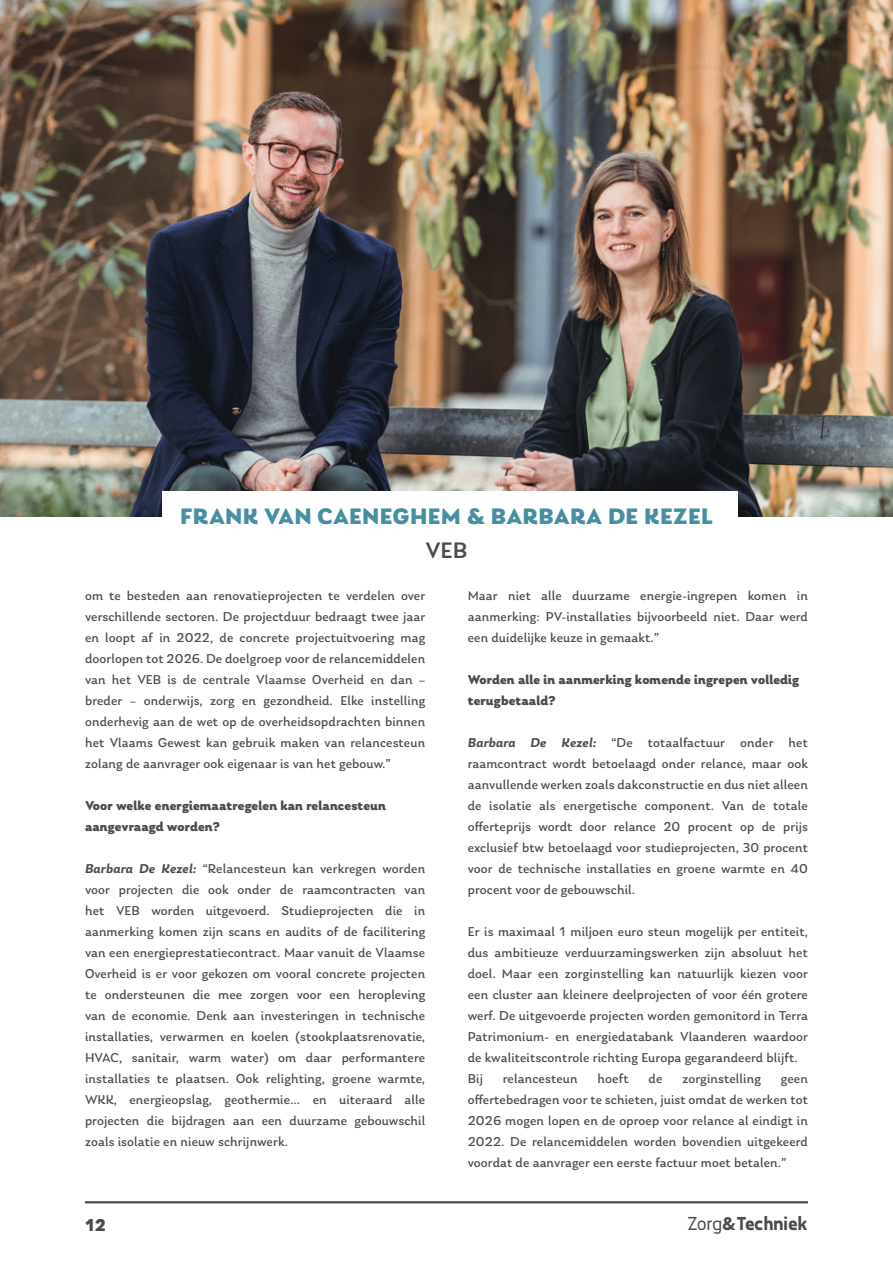
<style>
.page{position:relative;width:893px;height:1263px;background:#fff}
.page>*{position:absolute;margin:0;border:0;box-sizing:border-box;transform-origin:0 0}
.Onderschrift_beschri{font:900 23.55px/33.9px "Laca";letter-spacing:.02em;color:#468ea0;text-align:center}
.t1{font:700 18.6px "Karlsen";color:#4b4c4d}
.t2{font:900 18px "Laca";color:#4b4c4d}
.t3{font:13.5px/21px "Laca";letter-spacing:.01em;color:#4b4c4d;text-align:justify}
.Tussentitel_-_vraag{font:900 13.5px/21px "Laca";letter-spacing:.01em;color:#4b4c4d}
.s1{font-weight:500;color:#4b4c4d}
.s2{font-weight:600;font-style:italic}
.s3{font-weight:400}
</style>
<div class="page">
<hr style="left:85px;top:1201px;width:723px;height:2px;background:#4b4c4d">
<img style="left:0;top:0;width:893px;height:517px">
<div style="left:162px;top:491px;width:576px;height:60px;background:#fff"></div>
<p class="Onderschrift_beschri" style="left:180px;top:499px;width:534px">FRANK VAN CAENEGHEM &amp; BARBARA DE KEZEL<br><span class="s1">VEB</span></p>
<p class="t3" style="left:85px;top:585px;width:342px">om te besteden aan renovatieprojecten te verdelen over verschillende sectoren. De projectduur bedraagt twee jaar en loopt af in 2022, de concrete projectuitvoering mag doorlopen tot 2026. De doelgroep voor de relancemiddelen van het VEB is de centrale Vlaamse Overheid en dan – breder – onderwijs, zorg en gezondheid. Elke instelling onderhevig aan de wet op de overheidsopdrachten binnen het Vlaams Gewest kan gebruik maken van relancesteun zolang de aanvrager ook eigenaar is van het gebouw.”</p>
<p class="Tussentitel_-_vraag" style="left:85px;top:795px;width:302px">Voor welke energiemaatregelen kan relancesteun aangevraagd worden?</p>
<p class="t3" style="left:85px;top:858px;width:342px"><span class="s2">Barbara De Kezel:</span> “Relancesteun kan verkregen worden voor projecten die ook onder de raamcontracten van het VEB worden uitgevoerd. Studieprojecten die in aanmerking komen zijn scans en audits of de facilitering van een energieprestatiecontract. Maar vanuit de Vlaamse Overheid is er voor gekozen om vooral concrete projecten te ondersteunen die mee zorgen voor een heropleving van de economie. Denk aan investeringen in technische installaties, verwarmen en koelen (stookplaatsrenovatie, HVAC, sanitair, warm water) om daar performantere installaties te plaatsen. Ook relighting, groene warmte, WKK, energieopslag, geothermie… en uiteraard alle projecten die bijdragen aan een duurzame gebouwschil zoals isolatie en nieuw schrijnwerk.</p>
<p class="t3" style="left:468px;top:585px;width:342px">Maar niet alle duurzame energie-ingrepen komen in aanmerking: PV-installaties bijvoorbeeld niet. Daar werd een duidelijke keuze in gemaakt.”</p>
<p class="Tussentitel_-_vraag" style="left:468px;top:669px;width:333px">Worden alle in aanmerking komende ingrepen volledig terugbetaald?</p>
<p class="t3" style="left:468px;top:732px;width:342px"><span class="s2">Barbara De Kezel:</span> “De totaalfactuur onder het raamcontract wordt betoelaagd onder relance, maar ook aanvullende werken zoals dakconstructie en dus niet alleen de isolatie als energetische component. Van de totale offerteprijs wordt door relance 20 procent op de prijs exclusief btw betoelaagd voor studieprojecten, 30 procent voor de technische installaties en groene warmte en 40 procent voor de gebouwschil.</p>
<p class="t3" style="left:468px;top:921px;width:342px">Er is maximaal 1 miljoen euro steun mogelijk per entiteit, dus ambitieuze verduurzamingswerken zijn absoluut het doel. Maar een zorginstelling kan natuurlijk kiezen voor een cluster aan kleinere deelprojecten of voor één grotere werf. De uitgevoerde projecten worden gemonitord in Terra Patrimonium- en energiedatabank Vlaanderen waardoor de kwaliteitscontrole richting Europa gegarandeerd blijft.</p>
<p class="t3" style="left:468px;top:1068px;width:17px">Bij</p>
<p class="t3" style="left:503px;top:1068px;width:76px">relancesteun</p>
<p class="t3" style="left:598px;top:1068px;width:33px">hoeft</p>
<p class="t3" style="left:649px;top:1068px;width:15px">de</p>
<p class="t3" style="left:682px;top:1068px;width:80px">zorginstelling</p>
<p class="t3" style="left:468px;top:1068px;width:342px;text-indent:313px">geen offertebedragen voor te schieten, juist omdat de werken tot 2026 mogen lopen en de oproep voor relance al eindigt in 2022. De relancemiddelen worden bovendien uitgekeerd voordat de aanvrager een eerste factuur moet betalen.”</p>
<h3 class="t2" style="left:85px;top:1214px;width:22px">12</h3>
<h2 class="t1" style="left:687px;top:1211px;width:122px"><span class="s3">Zorg</span>&amp;Techniek</h2>
</div>
